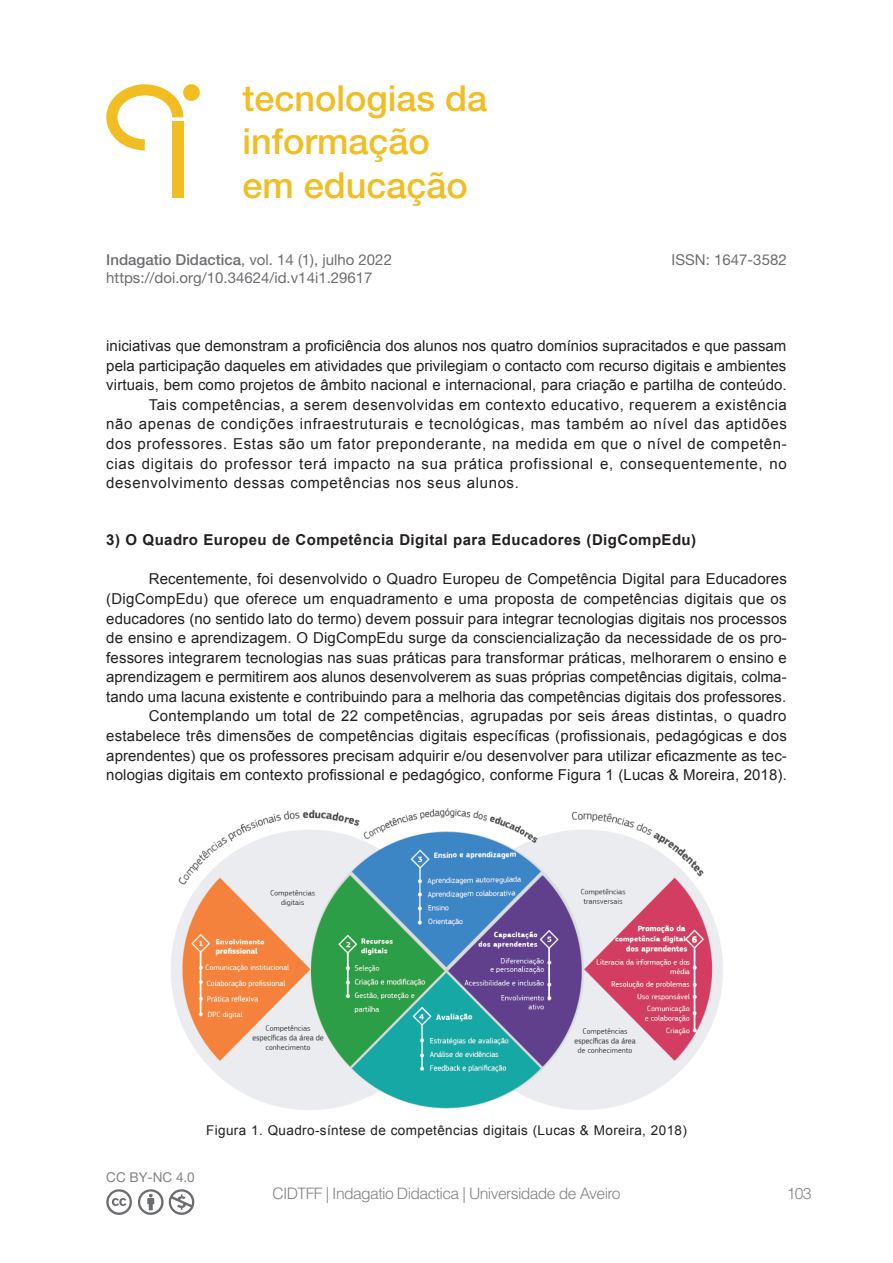
<style>
.page{position:relative;width:893px;height:1263px;background:#fff}
.page>*{position:absolute;margin:0;border:0;box-sizing:border-box;transform-origin:0 0}
.t1{font:500 36px/43.2px "Helvetica Neue LT Pro";color:#f0be23}
.t2{font:300 15.75px "Helvetica LT Std";letter-spacing:-.04em;color:#808285}
.Paragrafo{font:15px/19.5px "Arial";letter-spacing:.01em;color:#231f20;text-align:justify}
.t3{font:15px/18px "Helvetica Neue LT Pro";color:#6c6d70}
.Sub-subtitulos{font:700 15px "Arial";letter-spacing:.03em;color:#231f20}
.Legenda{font:13.5px "Arial";letter-spacing:.03em;color:#231f20}
.t4{font:13.5px "Helvetica Neue LT Pro";color:#808285}
.s1{font-weight:500}
</style>
<div class="page">
<div style="left:183px;top:84px;width:17px;height:17px;background:#f0be23;border-radius:50%"></div>
<div style="left:172px;top:122px;width:11px;height:76px;background:#f0be23"></div>
<svg style="left:106px;top:84px;width:77px;height:66px"></svg>
<svg style="left:106px;top:1189px;width:26px;height:26px"></svg>
<svg style="left:138px;top:1189px;width:56px;height:26px"></svg>
<img style="left:171px;top:808px;width:552px;height:302px">
<h1 class="t1" style="left:242px;top:76px;width:246px">tecnologias da informação em educação</h1>
<p class="t3" style="left:106px;top:250px;width:287px"><span class="s1">Indagatio Didactica</span>, vol. 14 (1), julho 2022 https://doi.org/10.34624/id.v14i1.29617</p>
<p class="t3" style="left:672px;top:250px;width:117px">ISSN: 1647-3582</p>
<p class="Paragrafo" style="left:106px;top:336px;width:682px">iniciativas que demonstram a proficiência dos alunos nos quatro domínios supracitados e que passam pela participação daqueles em atividades que privilegiam o contacto com recurso digitais e ambientes virtuais, bem como projetos de âmbito nacional e internacional, para criação e partilha de conteúdo.</p>
<p class="Paragrafo" style="left:106px;top:395px;width:682px;text-indent:43px">Tais competências, a serem desenvolvidas em contexto educativo, requerem a existência não apenas de condições infraestruturais e tecnológicas, mas também ao nível das aptidões dos professores. Estas são um fator preponderante, na medida em que o nível de competên&shy;cias digitais do professor terá impacto na sua prática profissional e, consequentemente, no desenvolvimento dessas competências nos seus alunos.</p>
<p class="Sub-subtitulos" style="left:106px;top:530px;width:591px">3) O Quadro Europeu de Competência Digital para Educadores (DigCompEdu)</p>
<p class="Paragrafo" style="left:106px;top:569px;width:682px;text-indent:43px">Recentemente, foi desenvolvido o Quadro Europeu de Competência Digital para Educadores (DigCompEdu) que oferece um enquadramento e uma proposta de competências digitais que os educadores (no sentido lato do termo) devem possuir para integrar tecnologias digitais nos processos de ensino e aprendizagem. O DigCompEdu surge da consciencialização da necessidade de os pro&shy;fessores integrarem tecnologias nas suas práticas para transformar práticas, melhorarem o ensino e aprendizagem e permitirem aos alunos desenvolverem as suas próprias competências digitais, colma&shy;tando uma lacuna existente e contribuindo para a melhoria das competências digitais dos professores.</p>
<p class="Paragrafo" style="left:106px;top:706px;width:682px;text-indent:43px">Contemplando um total de 22 competências, agrupadas por seis áreas distintas, o quadro estabelece três dimensões de competências digitais específicas (profissionais, pedagógicas e dos aprendentes) que os professores precisam adquirir e/ou desenvolver para utilizar eficazmente as tec&shy;nologias digitais em contexto profissional e pedagógico, conforme Figura 1 (Lucas &amp; Moreira, 2018).</p>
<p class="Legenda" style="left:206px;top:1122px;width:482px">Figura 1. Quadro-síntese de competências digitais (Lucas &amp; Moreira, 2018)</p>
<p class="t4" style="left:106px;top:1169px;width:90px">CC BY-NC 4.0</p>
<p class="t2" style="left:272px;top:1184px;width:350px">CIDTFF | Indagatio Didactica | Universidade de Aveiro</p>
<p class="t2" style="left:787px;top:1184px;width:27px">103</p>
</div>
